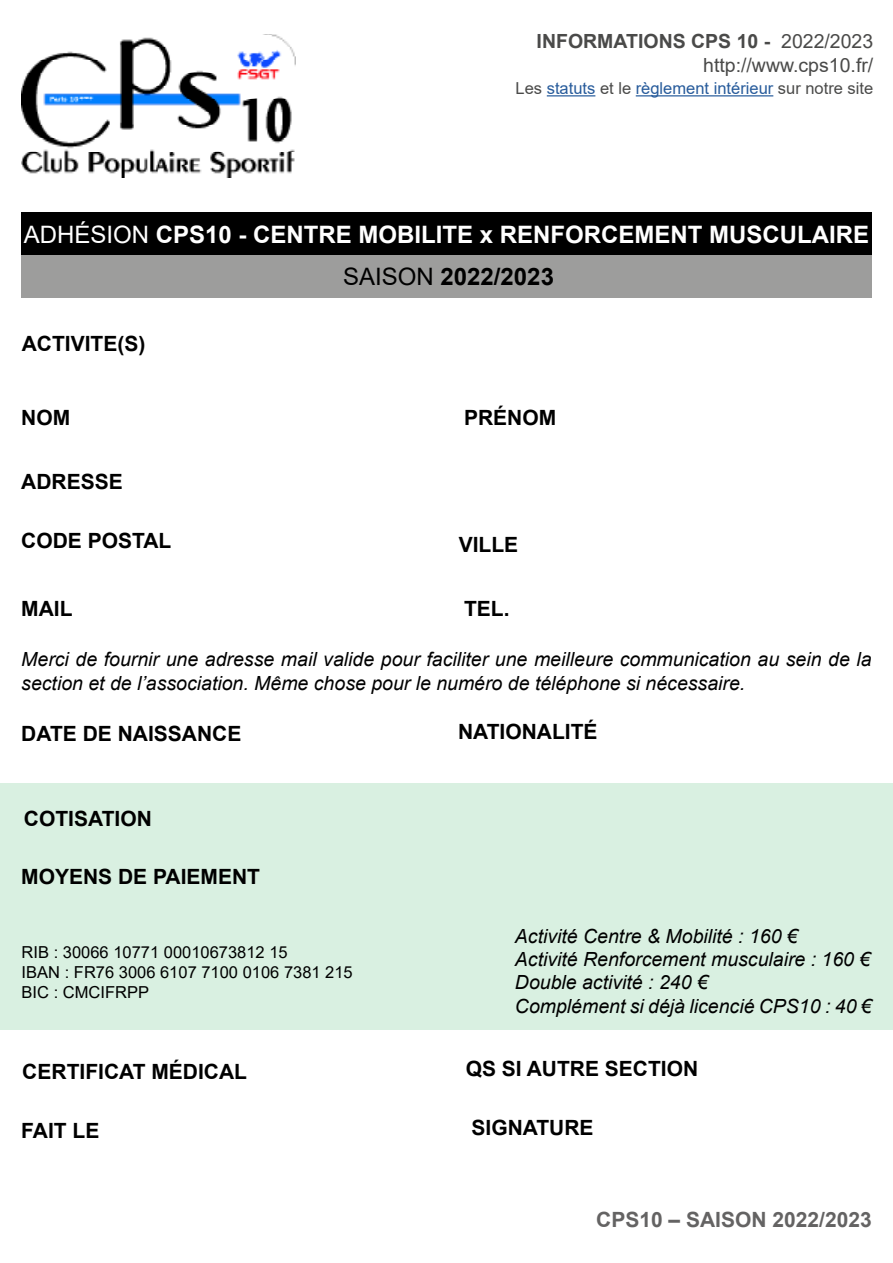
<style>
.page{position:relative;width:893px;height:1263px;background:#fff}
.page>*{position:absolute;margin:0;border:0;box-sizing:border-box;transform-origin:0 0}
.t1{font:700 24px "Arial";color:#fff}
.t2{font:700 24px "Arial";color:#000}
.t3{font:700 21px "Arial";color:#000}
.t4{font:700 21px "Arial";color:#646363}
.t5{font:italic 19.5px/23.4px "Arial";color:#000}
.t6{font:19.5px/23.4px "Arial";color:#4a4a49;text-align:right}
.t7{font:16.5px/19.8px "Arial";color:#000}
.t8{font:16.5px "Arial";color:#275b9b}
.s1{font-weight:700}
.s2{color:#4a4a49}
.s3{font-weight:400}
</style>
<div class="page">
<div style="left:0;top:783px;width:893px;height:247px;background:#d9f0e1"></div>
<div style="left:21px;top:255px;width:851px;height:42px;background:#9d9d9c"></div>
<div style="left:21px;top:212px;width:851px;height:43px;background:#000"></div>
<hr style="left:547px;top:95px;width:48px;height:1px;background:#275b9b">
<hr style="left:636px;top:95px;width:137px;height:1px;background:#275b9b">
<img style="left:21px;top:34px;width:274px;height:143px">
<p class="t6" style="left:537px;top:30px;width:338px"><span class="s1">INFORMATIONS CPS 10 -</span> 2022/2023 http://www.cps10.fr/</p>
<p class="t8" style="left:516px;top:77px;width:359px"><span class="s2">Les</span> statuts <span class="s2">et le</span> règlement intérieur <span class="s2">sur notre site</span></p>
<p class="t1" style="left:24px;top:218px;width:847px"><span class="s3">ADHÉSION</span> CPS10 - CENTRE MOBILITE x RENFORCEMENT MUSCULAIRE</p>
<p class="t3" style="left:22px;top:329px;width:125px">ACTIVITE(S)</p>
<p class="t2" style="left:343px;top:260px;width:212px"><span class="s3">SAISON</span> 2022/2023</p>
<p class="t3" style="left:21px;top:402px;width:50px">NOM</p>
<p class="t3" style="left:464px;top:402px;width:94px">PRÉNOM</p>
<p class="t3" style="left:21px;top:467px;width:103px">ADRESSE</p>
<p class="t3" style="left:21px;top:525px;width:152px">CODE POSTAL</p>
<p class="t3" style="left:459px;top:529px;width:61px">VILLE</p>
<p class="t3" style="left:21px;top:593px;width:53px">MAIL</p>
<p class="t3" style="left:464px;top:593px;width:47px">TEL.</p>
<p class="t5" style="left:21px;top:648px;width:852px">Merci de fournir une adresse mail valide pour faciliter une meilleure communication au sein de la section et de l’association. Même chose pour le numéro de téléphone si nécessaire.</p>
<p class="t3" style="left:21px;top:719px;width:222px">DATE DE NAISSANCE</p>
<p class="t3" style="left:458px;top:716px;width:141px">NATIONALITÉ</p>
<p class="t3" style="left:24px;top:804px;width:129px">COTISATION</p>
<p class="t3" style="left:21px;top:861px;width:240px">MOYENS DE PAIEMENT</p>
<p class="t7" style="left:22px;top:942px;width:333px">RIB : 30066 10771 00010673812 15<br>IBAN : FR76 3006 6107 7100 0106 7381 215<br>BIC : CMCIFRPP</p>
<p class="t5" style="left:515px;top:924px;width:358px">Activité Centre &amp; Mobilité : 160 €<br>Activité Renforcement musculaire : 160 € Double activité : 240 €<br>Complément si déjà licencié CPS10 : 40 €</p>
<p class="t3" style="left:22px;top:1056px;width:226px">CERTIFICAT MÉDICAL</p>
<p class="t3" style="left:466px;top:1054px;width:234px">QS SI AUTRE SECTION</p>
<p class="t3" style="left:21px;top:1116px;width:80px">FAIT LE</p>
<p class="t3" style="left:471px;top:1113px;width:124px">SIGNATURE</p>
<p class="t4" style="left:596px;top:1205px;width:277px">CPS10 – SAISON 2022/2023</p>
</div>
